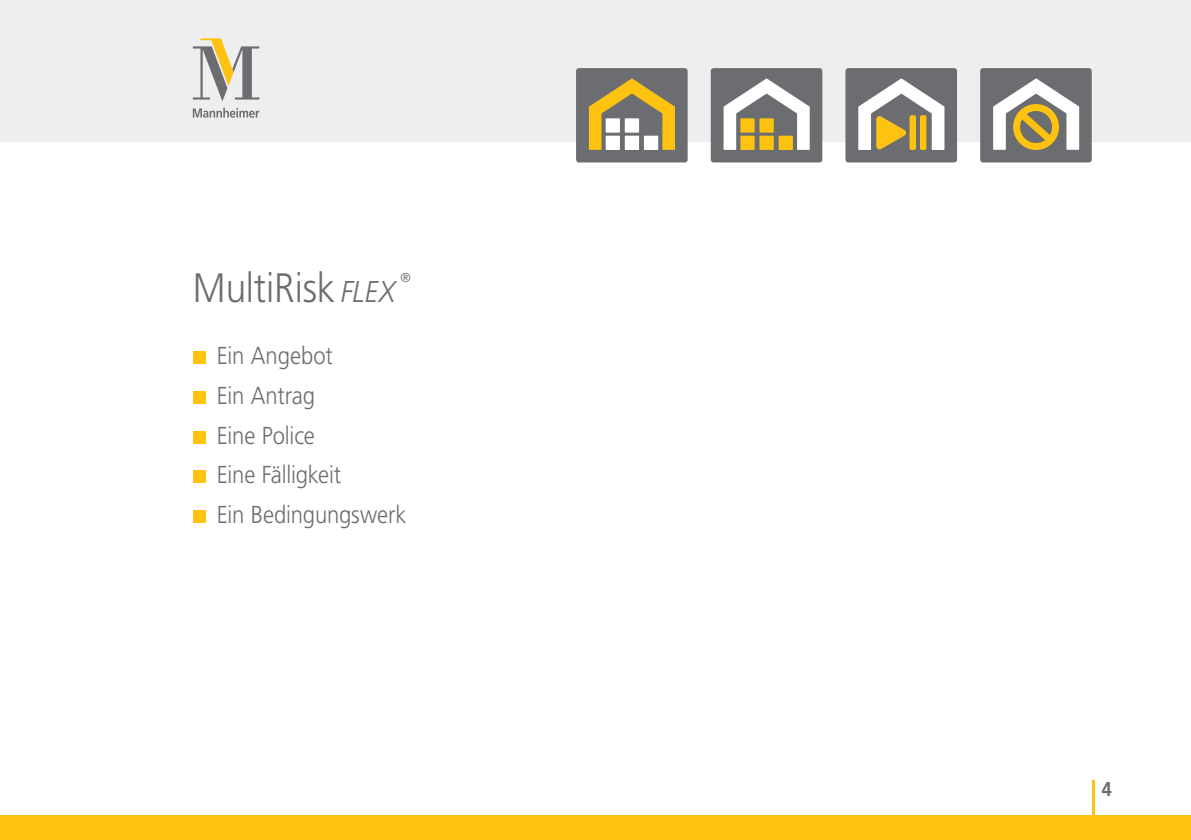
<style>
.page{position:relative;width:1191px;height:840px;background:#fff}
.page>*{position:absolute;margin:0;border:0;box-sizing:border-box;transform-origin:0 0}
.t1{font:300 41px "Frutiger";letter-spacing:-.005em;color:#6c6d70;scale:.9 1}
.t2{font:300 24.4px/39.6px "Frutiger";letter-spacing:-.005em;color:#6c6d70;scale:.9 1}
.t3{font:700 20px "Frutiger";color:#6c6d70;scale:.9 1}
.t4{font:italic 300 13px "Frutiger";color:#6c6d70}
.s1{font-style:italic;font-size:30px}
</style>
<div class="page">
<div style="left:193px;top:351px;width:13px;height:13px;background:#fec210"></div>
<div style="left:193px;top:391px;width:13px;height:12px;background:#fec210"></div>
<div style="left:193px;top:430px;width:13px;height:13px;background:#fec210"></div>
<div style="left:193px;top:470px;width:13px;height:13px;background:#fec210"></div>
<div style="left:193px;top:510px;width:13px;height:12px;background:#fec210"></div>
<hr style="left:1091px;top:780px;width:3px;height:59px;background:#fec210">
<div style="left:0;top:0;width:1191px;height:142px;background:#eeeeef"></div>
<div style="left:845px;top:68px;width:112px;height:94px;background:#6c6d70;border-radius:3px"></div>
<svg style="left:858px;top:78px;width:86px;height:72px"></svg>
<div style="left:980px;top:68px;width:111px;height:94px;background:#6c6d70;border-radius:3px"></div>
<svg style="left:993px;top:78px;width:86px;height:72px"></svg>
<div style="left:576px;top:68px;width:111px;height:94px;background:#6c6d70;border-radius:3px"></div>
<svg style="left:589px;top:78px;width:86px;height:72px"></svg>
<div style="left:711px;top:68px;width:111px;height:94px;background:#6c6d70;border-radius:3px"></div>
<svg style="left:723px;top:78px;width:86px;height:72px"></svg>
<div style="left:0;top:815px;width:1191px;height:24px;background:#fec210"></div>
<svg style="left:193px;top:38px;width:66px;height:63px"></svg>
<svg style="left:193px;top:108px;width:66px;height:10px"></svg>
<h1 class="t1" style="left:193px;top:264px;width:227px">MultiRisk <span class="s1">FLEX</span></h1>
<p class="t4" style="left:400px;top:270px;width:12px">®</p>
<p class="t2" style="left:217px;top:336px;width:212px">Ein Angebot<br>Ein Antrag<br>Eine Police<br>Eine Fälligkeit<br>Ein Bedingungswerk</p>
<p class="t3" style="left:1101px;top:776px;width:13px">4</p>
</div>
